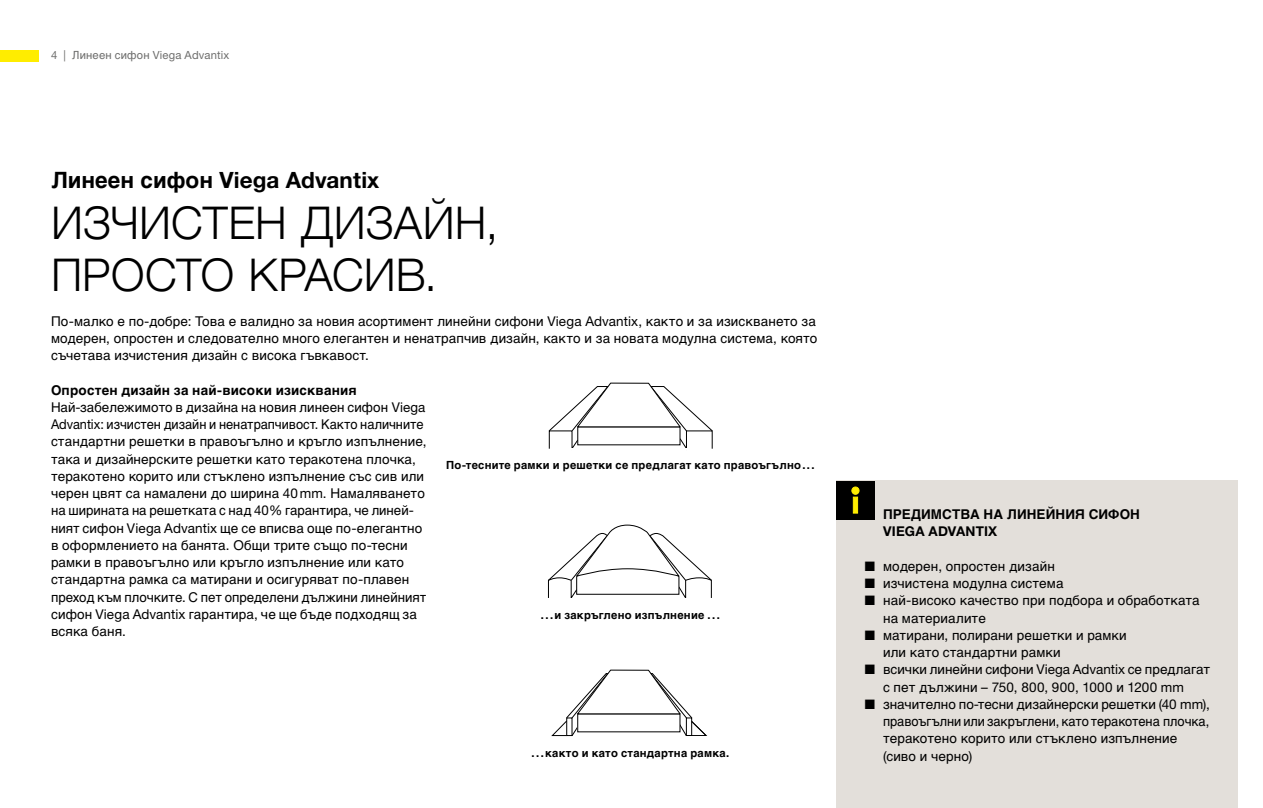
<style>
.page{position:relative;width:1263px;height:808px;background:#fff}
.page>*{position:absolute;margin:0;border:0;box-sizing:border-box;transform-origin:0 0}
.t1{font:300 45px/51.8px "Helvetica Neue";color:#000}
.t2{font:700 22.5px "Viega Helvetica Neue";color:#000}
.t3{font:13.5px/17.2px "Viega Helvetica Neue";letter-spacing:.005em;color:#000}
.t4{font:700 13.5px/17.2px "Viega Helvetica Neue";letter-spacing:.01em;color:#000}
.t5{font:700 11.25px "Viega Helvetica Neue";letter-spacing:.02em;color:#000}
.t6{font:11.25px "Viega Helvetica Neue";letter-spacing:.015em;color:#6e6e6d}
</style>
<div class="page">
<div style="left:836px;top:481px;width:401px;height:327px;background:#e3dfda"></div>
<div style="left:836px;top:481px;width:38px;height:38px;background:#000"></div>
<svg style="left:853px;top:497px;width:5px;height:16px"></svg>
<div style="left:852px;top:487px;width:7px;height:7px;background:#ffed00;border-radius:50%"></div>
<div style="left:851px;top:487px;width:8px;height:8px;border:1px solid #ffed00;border-radius:50%"></div>
<svg style="left:551px;top:669px;width:157px;height:68px"></svg>
<svg style="left:548px;top:382px;width:165px;height:67px"></svg>
<svg style="left:548px;top:524px;width:164px;height:74px"></svg>
<div style="left:566px;top:718px;width:6px;height:18px;border:1px solid #000"></div>
<div style="left:686px;top:718px;width:6px;height:18px;border:1px solid #000"></div>
<div style="left:0;top:50px;width:38px;height:11px;background:#ffed00"></div>
<p class="t6" style="left:51px;top:48px;width:180px">4 | Линеен сифон Viega Advantix</p>
<h2 class="t2" style="left:51px;top:165px;width:330px">Линеен сифон Viega Advantix</h2>
<h1 class="t1" style="left:51px;top:195px;width:449px">Изчистен дизайн, просто красив.</h1>
<p class="t3" style="left:51px;top:312px;width:768px;text-align:justify">По-малко е по-добре: Това е валидно за новия асортимент линейни сифони Viega Advantix, както и за изискването за модерен, опростен и следователно много елегантен и ненатрапчив дизайн, както и за новата модулна система, която съчетава изчистения дизайн с висока гъвкавост.</p>
<p class="t4" style="left:51px;top:381px;width:307px">Опростен дизайн за най-високи изисквания</p>
<p class="t3" style="left:51px;top:398px;width:377px">Най-забележимото в дизайна на новия линеен сифон Viega Advantix: изчистен дизайн и ненатрапчивост. Както наличните стандартни решетки в правоъгълно и кръгло изпълнение, така и дизайнерските решетки като теракотена плочка, теракотено корито или стъклено изпълнение със сив или черен цвят са намалени до ширина 40mm. Намаляването на ширината на решетката с над 40% гарантира, че линей&shy;ният сифон Viega Advantix ще се вписва още по-елегантно в оформлението на банята. Общи трите също по-тесни рамки в правоъгълно или кръгло изпълнение или като стандартна рамка са матирани и осигуряват по-плавен преход към плочките. С пет определени дължини линейният сифон Viega Advantix гарантира, че ще бъде подходящ за всяка баня.</p>
<p class="t5" style="left:446px;top:458px;width:370px">По-тесните рамки и решетки се предлагат като правоъгълно...</p>
<p class="t5" style="left:541px;top:608px;width:180px">...и закръглено изпълнение ...</p>
<p class="t5" style="left:532px;top:746px;width:199px">...както и като стандартна рамка.</p>
<p class="t4" style="left:883px;top:505px;width:258px">Предимства на линейния сифон<br>Viega Advantix</p>
<p class="t3" style="left:865px;top:557px;width:192px">■ модерен, опростен дизайн</p>
<p class="t3" style="left:865px;top:574px;width:200px">■ изчистена модулна система</p>
<p class="t3" style="left:883px;top:592px;width:318px;text-indent:-18px">■ най-високо качество при подбора и обработката на материалите</p>
<p class="t3" style="left:883px;top:626px;width:245px;text-indent:-18px">■ матирани, полирани решетки и рамки или като стандартни рамки</p>
<p class="t3" style="left:865px;top:661px;width:347px;text-align:center">■ всички линейни сифони Viega Advantix се предлагат с пет дължини – 750, 800, 900, 1000 и 1200 mm</p>
<p class="t3" style="left:883px;top:695px;width:328px;text-indent:-18px">■ значително по-тесни дизайнерски решетки (40 mm), правоъгълни или закръглени, като теракотена плочка, теракотено корито или стъклено изпълнение (сиво и черно)</p>
</div>
